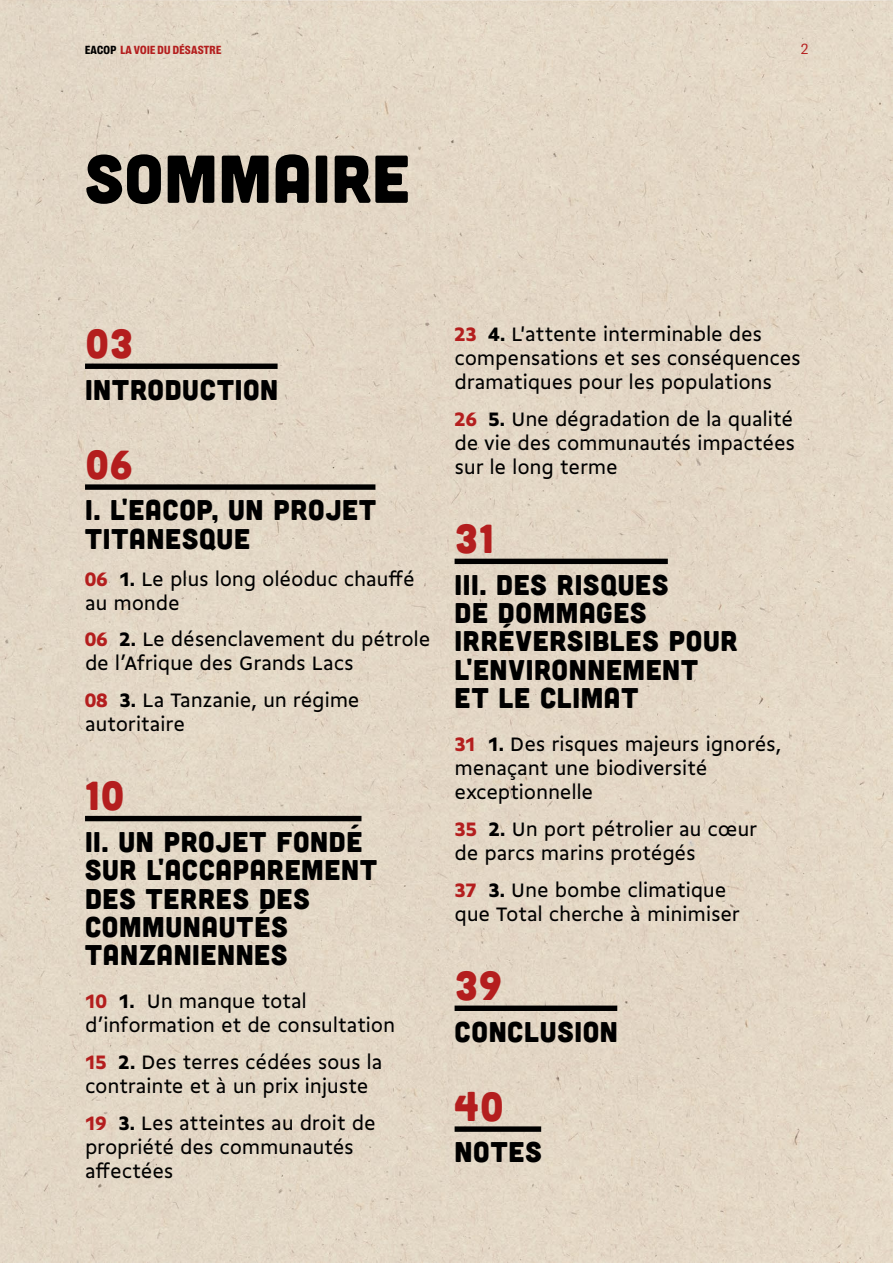
<style>
.page{position:relative;width:893px;height:1263px;background:#e3d7c6}
.page>*{position:absolute;margin:0;border:0;box-sizing:border-box;transform-origin:0 0}
.t1{font:67.5px "Cubano";letter-spacing:.01em;color:#000}
.t2{font:40.5px "Cubano";letter-spacing:.02em;color:#b41e1e}
.t3{font:28.5px/28.3px "Cubano";letter-spacing:.025em;color:#000}
.t4{font:21px/24px "Gemeli";letter-spacing:-.015em;color:#000}
.t5{font:15px "PP Right Grotesk Text";color:#b41e1e}
.t6{font:12px "PP Right Grotesk Compact Dark";letter-spacing:.025em;color:#b41e1e}
.s1{color:#000}
.s2{font-weight:900;color:#b41e1e}
.s3{font-weight:900}
</style>
<div class="page">
<div style="left:85px;top:364px;width:193px;height:5px;background:#000"></div>
<div style="left:85px;top:484px;width:290px;height:6px;background:#000"></div>
<div style="left:85px;top:816px;width:276px;height:5px;background:#000"></div>
<div style="left:455px;top:559px;width:213px;height:5px;background:#000"></div>
<div style="left:455px;top:1005px;width:162px;height:6px;background:#000"></div>
<div style="left:455px;top:1126px;width:86px;height:6px;background:#000"></div>
<p class="t6" style="left:85px;top:43px;width:138px"><span class="s1">EACOP</span> LA VOIE DU DÉSASTRE</p>
<p class="t5" style="left:801px;top:40px;width:10px">2</p>
<h1 class="t1" style="left:85px;top:136px;width:326px">SOMMAIRE</h1>
<h2 class="t2" style="left:85px;top:317px;width:50px">03</h2>
<h3 class="t3" style="left:85px;top:374px;width:195px">INTRODUCTION</h3>
<h2 class="t2" style="left:85px;top:438px;width:49px">06</h2>
<h3 class="t3" style="left:85px;top:495px;width:293px">I. L'EACOP, UN PROJET<br>TITANESQUE</h3>
<p class="t4" style="left:85px;top:565px;width:331px"><span class="s2">06</span> <span class="s3">1.</span> Le plus long oléoduc chauffé au monde</p>
<p class="t4" style="left:85px;top:626px;width:347px"><span class="s2">06</span> <span class="s3">2.</span> Le désenclavement du pétrole de l’Afrique des Grands Lacs</p>
<p class="t4" style="left:85px;top:687px;width:276px"><span class="s2">08</span> <span class="s3">3.</span> La Tanzanie, un régime autoritaire</p>
<h2 class="t2" style="left:85px;top:770px;width:41px">10</h2>
<h3 class="t3" style="left:85px;top:826px;width:293px">II. UN PROJET FONDÉ<br>SUR L'ACCAPAREMENT<br>DES TERRES DES<br>COMMUNAUTÉS<br>TANZANIENNES</h3>
<p class="t4" style="left:85px;top:988px;width:312px"><span class="s2">10</span> <span class="s3">1.</span> Un manque total d’information et de consultation</p>
<p class="t4" style="left:85px;top:1049px;width:299px"><span class="s2">15</span> <span class="s3">2.</span> Des terres cédées sous la contrainte et à un prix injuste</p>
<p class="t4" style="left:85px;top:1110px;width:292px"><span class="s2">19</span> <span class="s3">3.</span> Les atteintes au droit de propriété des communautés affectées</p>
<p class="t4" style="left:455px;top:321px;width:348px"><span class="s2">23</span> <span class="s3">4.</span> L'attente interminable des compensations et ses conséquences dramatiques pour les populations</p>
<p class="t4" style="left:455px;top:405px;width:342px;text-align:justify"><span class="s2">26</span> <span class="s3">5.</span> Une dégradation de la qualité de vie des communautés impactées sur le long terme</p>
<h2 class="t2" style="left:455px;top:512px;width:42px">31</h2>
<h3 class="t3" style="left:455px;top:569px;width:284px">III. DES RISQUES<br>DE DOMMAGES<br>IRRÉVERSIBLES POUR<br>L'ENVIRONNEMENT<br>ET LE CLIMAT</h3>
<p class="t4" style="left:455px;top:731px;width:328px"><span class="s2">31</span> <span class="s3">1.</span> Des risques majeurs ignorés, menaçant une biodiversité exceptionnelle</p>
<p class="t4" style="left:455px;top:816px;width:304px"><span class="s2">35</span> <span class="s3">2.</span> Un port pétrolier au cœur de parcs marins protégés</p>
<p class="t4" style="left:455px;top:876px;width:287px"><span class="s2">37</span> <span class="s3">3.</span> Une bombe climatique que Total cherche à minimiser</p>
<h2 class="t2" style="left:455px;top:959px;width:49px">39</h2>
<h3 class="t3" style="left:455px;top:1016px;width:165px">CONCLUSION</h3>
<h2 class="t2" style="left:455px;top:1080px;width:51px">40</h2>
<h3 class="t3" style="left:455px;top:1137px;width:89px">NOTES</h3>
</div>
